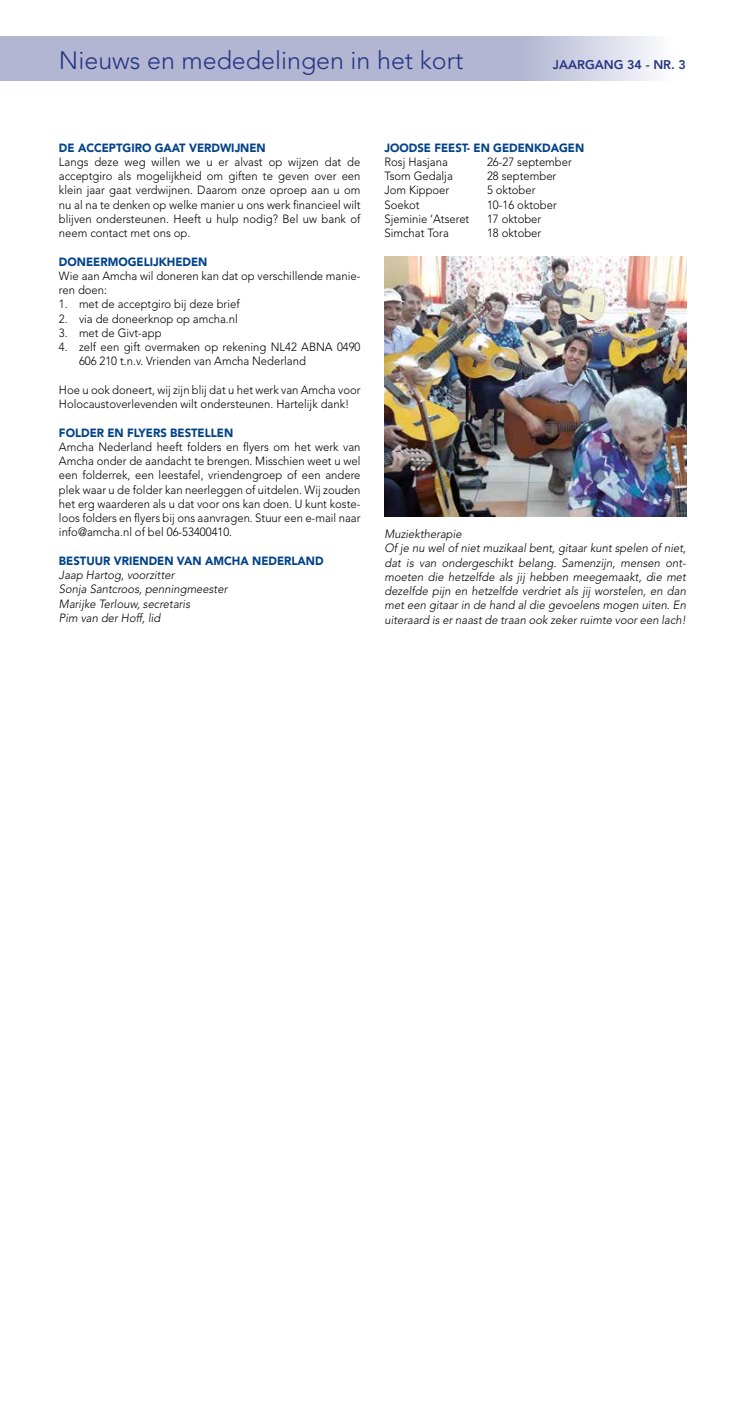
<style>
.page{position:relative;width:745px;height:1414px;background:#fff}
.page>*{position:absolute;margin:0;border:0;box-sizing:border-box;transform-origin:0 0}
.t1{font:300 25px "Avenir";color:#283583}
.t2{font:800 12.5px "Avenir";color:#283583}
.t3{font:300 11.88px/14.2px "Avenir";color:#000;scale:.95 1}
.t4{font:italic 300 11.88px/14.2px "Avenir";color:#000;scale:.95 1}
.t5{font:900 11.88px "Avenir";color:#004289;scale:.95 1}
</style>
<div class="page">
<svg style="left:0;top:37px;width:655px;height:44px;background:#b8bcd5"></svg>
<img style="left:384px;top:256px;width:301px;height:260px">
<h1 class="t1" style="left:59px;top:46px;width:405px">Nieuws en mededelingen in het kort</h1>
<p class="t2" style="left:552px;top:58px;width:135px">JAARGANG 34 - NR. 3</p>
<p class="t5" style="left:59px;top:140px;width:219px">DE ACCEPTGIRO GAAT VERDWIJNEN</p>
<p class="t3" style="left:59px;top:155px;width:319px;text-align:justify">Langs deze weg willen we u er alvast op wijzen dat de acceptgiro als mogelijkheid om giften te geven over een klein jaar gaat verdwijnen. Daarom onze oproep aan u om nu al na te denken op welke manier u ons werk financieel wilt blijven ondersteunen. Heeft u hulp nodig? Bel uw bank of neem contact met ons op.</p>
<p class="t5" style="left:59px;top:254px;width:158px">DONEERMOGELIJKHEDEN</p>
<p class="t3" style="left:59px;top:269px;width:319px">Wie aan Amcha wil doneren kan dat op verschillende manie&shy;ren doen:</p>
<p class="t3" style="left:59px;top:297px;width:191px">1. met de acceptgiro bij deze brief</p>
<p class="t3" style="left:59px;top:311px;width:190px">2. via de doneerknop op amcha.nl</p>
<p class="t3" style="left:59px;top:326px;width:109px">3. met de Givt-app</p>
<p class="t3" style="left:79px;top:340px;width:297px;text-indent:-20px">4. zelf een gift overmaken op rekening NL42 ABNA 0490<br>606 210 t.n.v. Vrienden van Amcha Nederland</p>
<p class="t3" style="left:59px;top:383px;width:319px">Hoe u ook doneert, wij zijn blij dat u het werk van Amcha voor<br>Holocaustoverlevenden wilt ondersteunen. Hartelijk dank!</p>
<p class="t5" style="left:59px;top:425px;width:185px">FOLDER EN FLYERS BESTELLEN</p>
<p class="t3" style="left:59px;top:440px;width:319px;text-align:justify">Amcha Nederland heeft folders en flyers om het werk van Amcha onder de aandacht te brengen. Misschien weet u wel een folderrek, een leestafel, vriendengroep of een andere plek waar u de folder kan neerleggen of uitdelen. Wij zouden het erg waarderen als u dat voor ons kan doen. U kunt koste&shy;loos folders en flyers bij ons aanvragen. Stuur een e-mail naar info@amcha.nl of bel 06-53400410.</p>
<p class="t5" style="left:59px;top:553px;width:280px">BESTUUR VRIENDEN VAN AMCHA NEDERLAND</p>
<p class="t4" style="left:59px;top:568px;width:179px">Jaap Hartog, voorzitter<br>Sonja Santcroos, penningmeester<br>Marijke Terlouw, secretaris<br>Pim van der Hoff, lid</p>
<p class="t5" style="left:384px;top:140px;width:212px">JOODSE FEEST- EN GEDENKDAGEN</p>
<p class="t3" style="left:384px;top:155px;width:68px">Rosj Hasjana</p>
<p class="t3" style="left:487px;top:155px;width:91px">26-27 september</p>
<p class="t3" style="left:384px;top:169px;width:73px">Tsom Gedalja</p>
<p class="t3" style="left:487px;top:169px;width:74px">28 september</p>
<p class="t3" style="left:384px;top:183px;width:70px">Jom Kippoer</p>
<p class="t3" style="left:487px;top:183px;width:52px">5 oktober</p>
<p class="t3" style="left:384px;top:197px;width:38px">Soekot</p>
<p class="t3" style="left:487px;top:197px;width:75px">10-16 oktober</p>
<p class="t3" style="left:384px;top:212px;width:91px">Sjeminie ‘Atseret</p>
<p class="t3" style="left:487px;top:212px;width:59px">17 oktober</p>
<p class="t3" style="left:384px;top:226px;width:69px">Simchat Tora</p>
<p class="t3" style="left:487px;top:226px;width:59px">18 oktober</p>
<p class="t4" style="left:384px;top:527px;width:319px">Muziektherapie<br>Of je nu wel of niet muzikaal bent, gitaar kunt spelen of niet, dat is van ondergeschikt belang. Samenzijn, mensen ont&shy;moeten die hetzelfde als jij hebben meegemaakt, die met dezelfde pijn en hetzelfde verdriet als jij worstelen, en dan met een gitaar in de hand al die gevoelens mogen uiten. En uiteraard is er naast de traan ook zeker ruimte voor een lach!</p>
</div>
